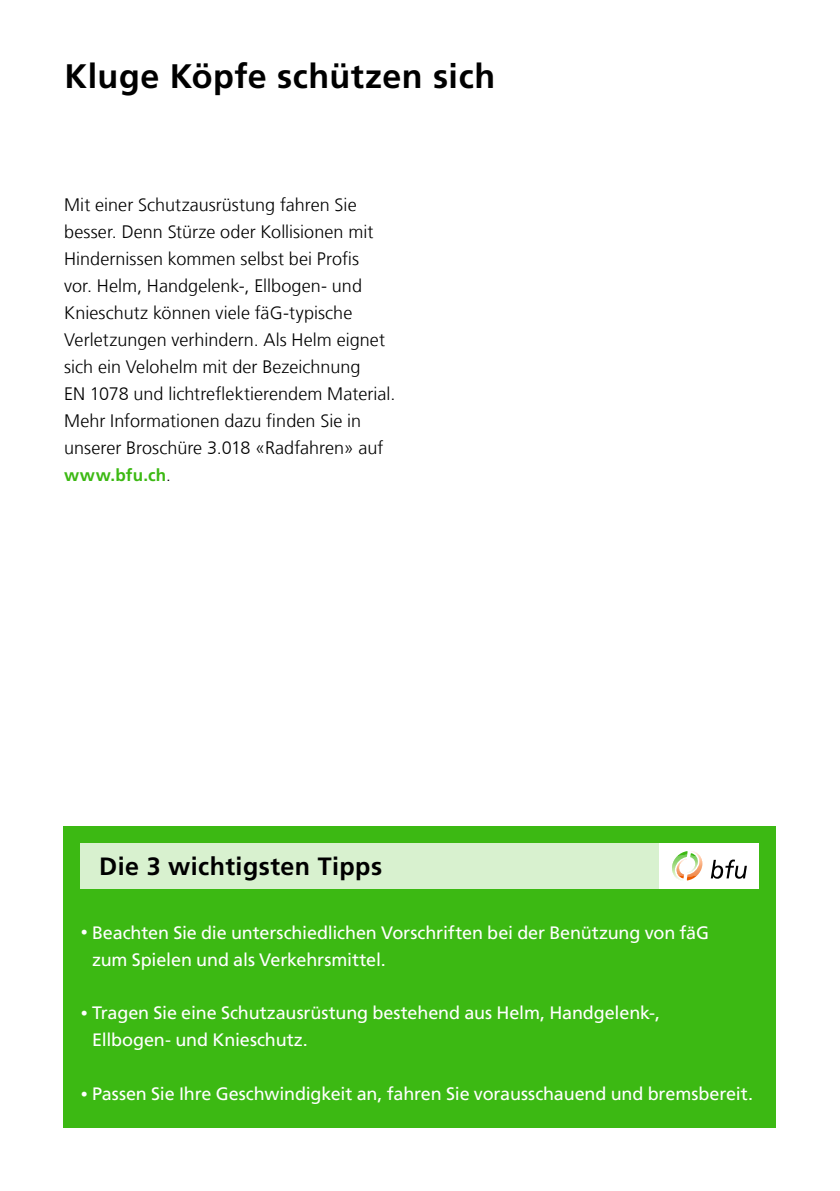
<style>
.page{position:relative;width:840px;height:1191px;background:#fff}
.page>*{position:absolute;margin:0;border:0;box-sizing:border-box;transform-origin:0 0}
.t1{font:700 34px "Frutiger LT Com";letter-spacing:.015em;color:#000}
.t2{font:700 25px "Frutiger LT Com";letter-spacing:.02em;color:#000}
.t3{font:300 18px/27px "Frutiger LT Com";letter-spacing:.005em;color:#000}
.t4{font:18px/27px "Frutiger LT Com";letter-spacing:-.01em;color:#fff}
.t5{font:700 17px "Frutiger LT Com";letter-spacing:.01em;color:#3cb913}
.s1{font-weight:300;color:#000}
.s2{font-size:14px}
</style>
<div class="page">
<div style="left:64px;top:826px;width:711px;height:301px;background:#3cb913"></div>
<div style="left:81px;top:843px;width:677px;height:45px;background:#d8f1cf"></div>
<div style="left:659px;top:843px;width:99px;height:45px;background:#fff"></div>
<svg style="left:710px;top:859px;width:36px;height:19px"></svg>
<svg style="left:672px;top:851px;width:31px;height:29px"></svg>
<h1 class="t1" style="left:64px;top:56px;width:432px">Kluge Köpfe schützen sich</h1>
<p class="t3" style="left:64px;top:192px;width:332px">Mit einer Schutzausrüstung fahren Sie besser. Denn Stürze oder Kollisionen mit Hindernissen kommen selbst bei Profis<br>vor. Helm, Handgelenk-, Ellbogen- und Knieschutz können viele fäG-typische Verletzungen verhindern. Als Helm eignet sich ein Velohelm mit der Bezeichnung<br>EN 1078 und lichtreflektierendem Material.<br>Mehr Informationen dazu finden Sie in unserer Broschüre 3.018 «Radfahren» auf</p>
<p class="t5" style="left:64px;top:465px;width:108px">www.bfu.ch<span class="s1">.</span></p>
<h2 class="t2" style="left:99px;top:851px;width:284px">Die 3 wichtigsten Tipps</h2>
<p class="t4" style="left:92px;top:919px;width:618px;text-indent:-11px"><span class="s2">•</span> Beachten Sie die unterschiedlichen Vorschriften bei der Benützung von fäG zum Spielen und als Verkehrsmittel.</p>
<p class="t4" style="left:92px;top:999px;width:569px;text-indent:-11px"><span class="s2">•</span> Tragen Sie eine Schutzausrüstung bestehend aus Helm, Handgelenk-,<br>Ellbogen- und Knieschutz.</p>
<p class="t4" style="left:81px;top:1080px;width:673px"><span class="s2">•</span> Passen Sie Ihre Geschwindigkeit an, fahren Sie vorausschauend und bremsbereit.</p>
</div>
